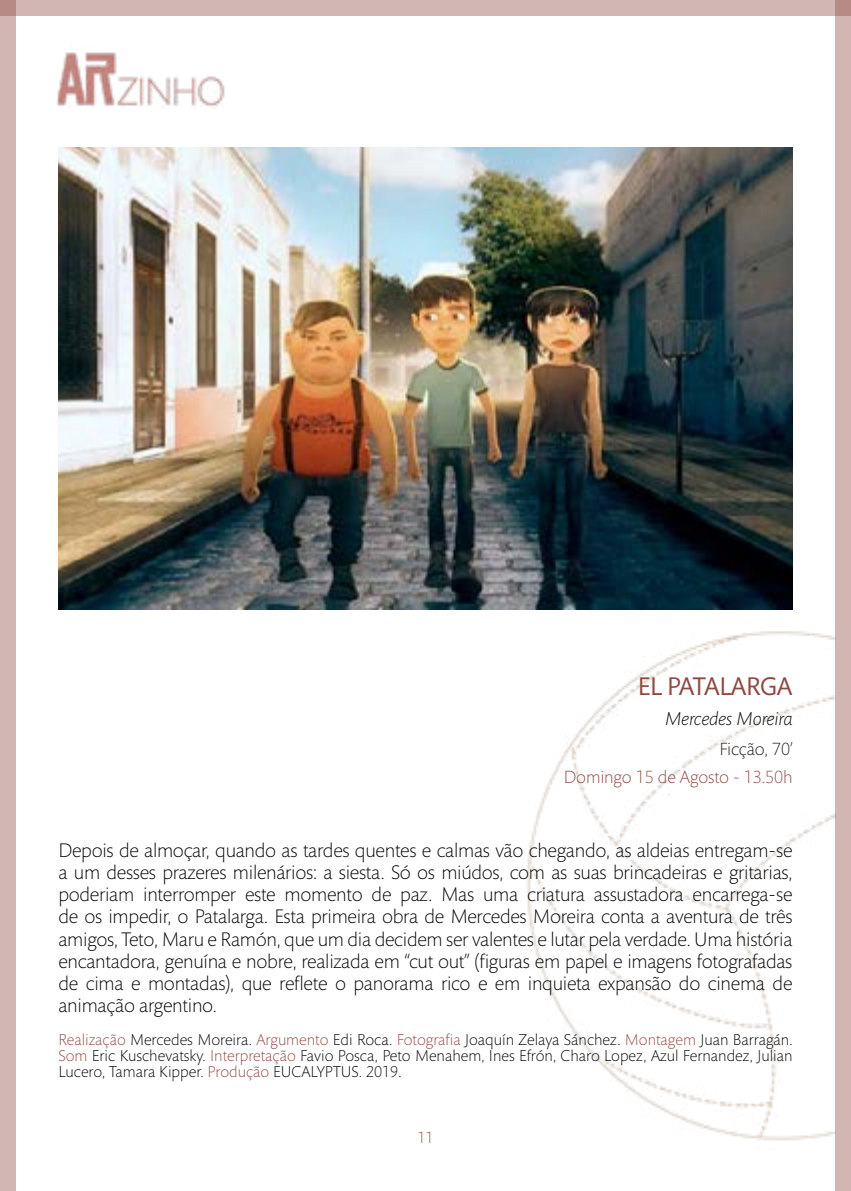
<style>
.page{position:relative;width:851px;height:1191px;background:#fff}
.page>*{position:absolute;margin:0;border:0;box-sizing:border-box;transform-origin:0 0}
.t1{font:26px "Mundo Sans Std";letter-spacing:-.02em;color:#8f4942}
.t2{font:300 20px/22px "Mundo Sans Std";letter-spacing:-.015em;color:#000;text-align:justify}
.t3{font:italic 300 19px "Mundo Sans Std";letter-spacing:-.01em;color:#000}
.t4{font:300 18px "Mundo Sans Std";letter-spacing:-.01em;color:#8f4942}
.t5{font:300 18px "Mundo Sans Std";letter-spacing:-.01em;color:#1d1b15}
.t6{font:300 16px/16px "Mundo Sans Std";color:#000;text-align:justify}
.t7{font:300 16px "Mundo Sans Std";color:#8f4942}
.s1{color:#8f4942}
</style>
<div class="page">
<img style="left:15px;top:15px;width:820px;height:1176px">
<div style="left:0;top:0;width:850px;height:15px;background:#d2b6b4"></div>
<div style="left:835px;top:0;width:15px;height:1191px;background:#d2b6b4"></div>
<div style="left:0;top:0;width:15px;height:1191px;background:#d2b6b4"></div>
<img style="left:58px;top:147px;width:734px;height:462px">
<h1 class="t1" style="left:637px;top:672px;width:156px">EL PATALARGA</h1>
<p class="t3" style="left:665px;top:708px;width:129px">Mercedes Moreira</p>
<p class="t5" style="left:719px;top:739px;width:75px">Ficção, 70’</p>
<p class="t4" style="left:564px;top:767px;width:230px">Domingo 15 de Agosto - 13.50h</p>
<p class="t2" style="left:58px;top:840px;width:735px">Depois de almoçar, quando as tardes quentes e calmas vão chegando, as aldeias entregam-se a um desses prazeres milenários: a siesta. Só os miúdos, com as suas brincadeiras e gritarias, poderiam interromper este momento de paz. Mas uma criatura assustadora encarrega-se de os impedir, o Patalarga. Esta primeira obra de Mercedes Moreira conta a aventura de três amigos, Teto, Maru e Ramón, que um dia decidem ser valentes e lutar pela verdade. Uma história encantadora, genuína e nobre, realizada em “cut out” (figuras em papel e imagens fotografadas de cima e montadas), que reflete o panorama rico e em inquieta expansão do cinema de animação argentino.</p>
<p class="t6" style="left:58px;top:1031px;width:735px"><span class="s1">Realização</span> Mercedes Moreira. <span class="s1">Argumento</span> Edi Roca. <span class="s1">Fotografia</span> Joaquín Zelaya Sánchez. <span class="s1">Montagem</span> Juan Barragán.<br><span class="s1">Som</span> Eric Kuschevatsky. <span class="s1">Interpretação</span> Favio Posca, Peto Menahem, Ines Efrón, Charo Lopez, Azul Fernandez, Julian Lucero, Tamara Kipper. <span class="s1">Produção</span> EUCALYPTUS. 2019.</p>
<p class="t7" style="left:417px;top:1129px;width:17px">11</p>
</div>
